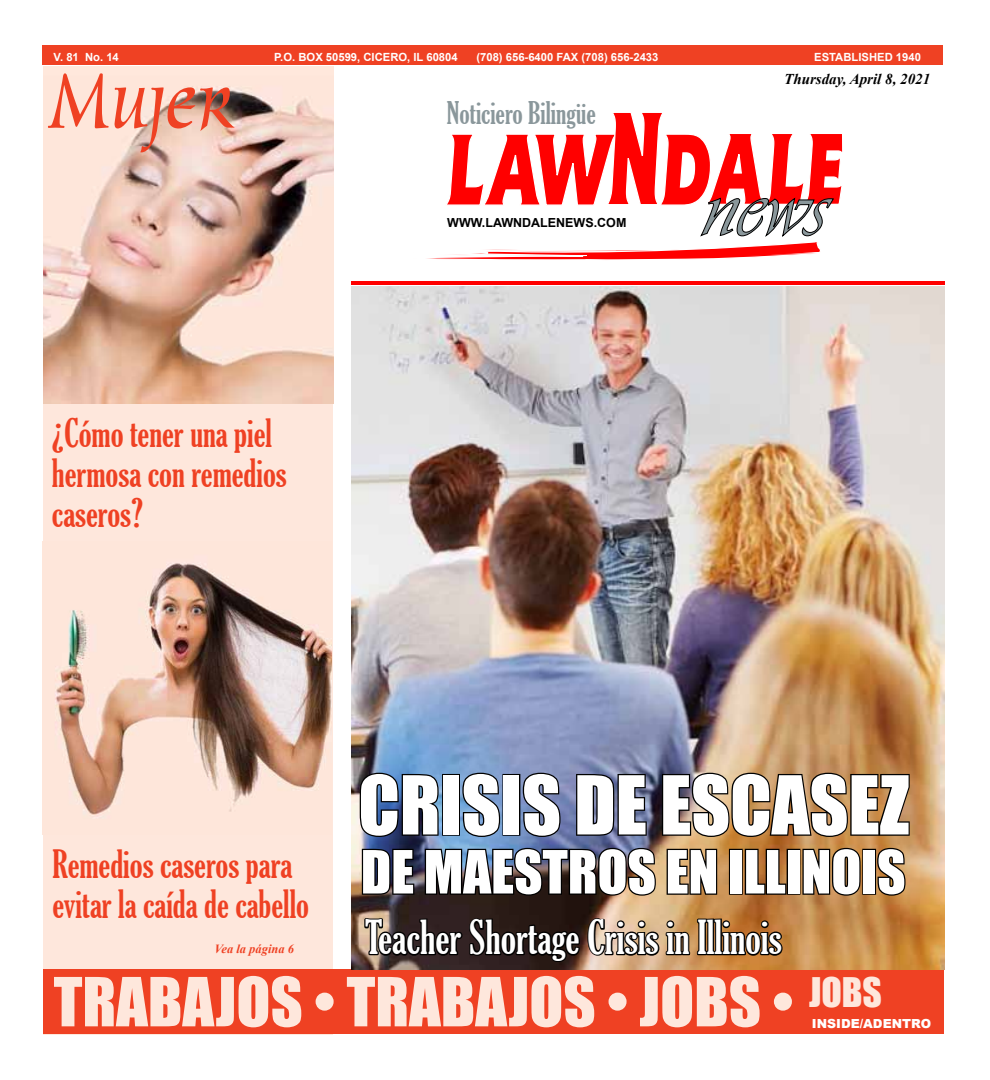
<style>
.page{position:relative;width:990px;height:1080px;background:#fff}
.page>*{position:absolute;margin:0;border:0;box-sizing:border-box;transform-origin:0 0}
.t1{font:90px "Oxford";color:#ef4123}
.t2{font:90px "Vivaldii";color:#8a979b}
.t3{font:75px "Impact";color:#fff}
.t4{font:62.5px "Impact";color:#fee7dc}
.t5{font:55px "Impact";color:#fff}
.t6{font:extra-condensed 45px "Gloucester";color:#fff}
.t7{font:extra-condensed 37.5px/40px "Gloucester";color:#ef4123}
.t8{font:37.5px "Impact";color:#fee7dc}
.t9{font:extra-condensed 30px "Gloucester";color:#8a979b}
.t10{font:italic 700 15px "Times New Roman";color:#000}
.t11{font:700 12.5px "Arial";color:#000}
.t12{font:900 12.5px "Arial";color:#fff}
.t13{font:italic 700 12.5px "Times New Roman";color:#ef4123}
.t14{font:700 11.25px "Arial";color:#fff}
</style>
<div class="page">
<svg style="left:427px;top:113px;width:416px;height:147px"></svg>
<div style="left:43px;top:45px;width:900px;height:20px;background:#ef4123"></div>
<div style="left:44px;top:66px;width:289px;height:968px;background:#fee7dc"></div>
<img style="left:44px;top:86px;width:289px;height:318px">
<div style="left:44px;top:969px;width:900px;height:65px;background:#ef4123"></div>
<img style="left:43px;top:541px;width:289px;height:294px">
<hr style="left:351px;top:282px;width:593px;height:3px;background:#f00">
<img style="left:351px;top:286px;width:593px;height:683px">
<img style="left:363px;top:916px;width:421px;height:53px">
<img style="left:358px;top:765px;width:553px;height:132px">
<p class="t14" style="left:54px;top:49px;width:67px">V. 81 No. 14</p>
<p class="t14" style="left:274px;top:49px;width:185px">P.O. BOX 50599, CICERO, IL 60804</p>
<p class="t14" style="left:476px;top:49px;width:183px">(708) 656-6400 FAX (708) 656-2433</p>
<p class="t14" style="left:814px;top:49px;width:108px">ESTABLISHED 1940</p>
<h1 class="t1" style="left:48px;top:45px;width:190px">Mujer</h1>
<p class="t10" style="left:784px;top:68px;width:147px">Thursday, April 8, 2021</p>
<p class="t9" style="left:447px;top:96px;width:150px">Noticiero Bilingüe</p>
<p class="t7" style="left:52px;top:414px;width:236px">¿Cómo tener una piel hermosa con remedios caseros?</p>
<p class="t11" style="left:447px;top:215px;width:181px">WWW.LAWNDALENEWS.COM</p>
<h1 class="t2" style="left:702px;top:154px;width:126px">news</h1>
<p class="t7" style="left:52px;top:844px;width:258px">Remedios caseros para evitar la caída de cabello</p>
<p class="t13" style="left:215px;top:940px;width:81px">Vea la página 6</p>
<h2 class="t3" style="left:358px;top:747px;width:553px">CRISIS DE ESCASEZ</h2>
<h3 class="t5" style="left:361px;top:829px;width:546px">DE MAESTROS EN ILLINOIS</h3>
<p class="t6" style="left:365px;top:912px;width:418px">Teacher Shortage Crisis in Illinois</p>
<h3 class="t4" style="left:54px;top:953px;width:742px">TRABAJOS • TRABAJOS • JOBS •</h3>
<p class="t8" style="left:809px;top:963px;width:74px">JOBS</p>
<p class="t12" style="left:812px;top:1014px;width:121px">INSIDE/ADENTRO</p>
</div>
